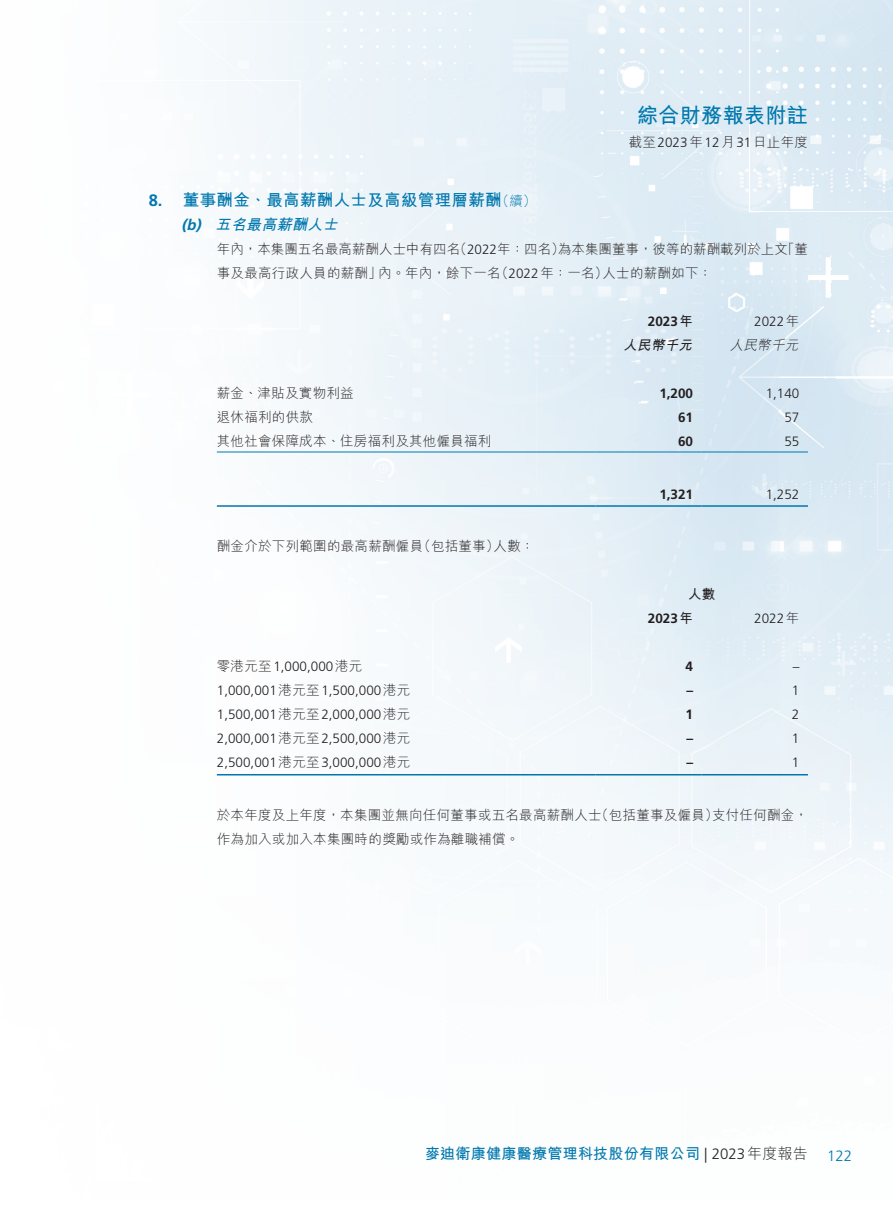
<style>
.page{position:relative;width:893px;height:1212px;background:#fff}
.page>*{position:absolute;margin:0;border:0;box-sizing:border-box;transform-origin:0 0}
.t1{font:700 21px "M Hei HK";letter-spacing:.02em;color:#0078ae}
._01_H1{font:700 16.5px "M Hei HK";letter-spacing:.02em;color:#0078ae}
._01_H1-2{font:700 16.5px "Frutiger LT Std";color:#0078ae}
.t2{font:700 15px "M Hei HK";letter-spacing:.02em;color:#0078ae}
._02_H2{font:italic 700 15px "M Hei HK";color:#0078ae}
.t3{font:300 15px "Frutiger LT Std";color:#0078ae}
._02_H2-2{font:italic 700 15px "Frutiger LT Std";color:#0078ae}
._00_txt{font:300 13.5px/24px "M Hei HK";letter-spacing:.02em;color:#231f20}
._50_Table_txt{font:300 13.5px "Frutiger LT Std";color:#231f20}
._50_Table_txt-2{font:300 13.5px "M Hei HK";letter-spacing:.02em;color:#231f20}
._00_txt-2{font:300 13.5px "M Hei HK";color:#231f20}
._50_Table_txt-3{font:700 13.5px "Frutiger LT Std";color:#231f20}
._50_Table_txt-4{font:italic 300 13.5px "M Hei HK";color:#231f20}
._50_Table_txt-5{font:italic 700 13.5px "M Hei HK";color:#231f20}
._01_H1-3{font:300 13.5px "M Hei HK";color:#0078ae}
._50_Table_txt-6{font:700 13.5px "M Hei HK";color:#231f20}
.s1{font-family:"Frutiger LT Std"}
.s2{font-family:"M Hei HK"}
.s3{font-family:"Frutiger LT Std";font-weight:300;color:#231f20}
.s4{font-weight:300;color:#231f20}
</style>
<div class="page">
<img style="left:215px;top:0;width:678px;height:913px">
<hr style="left:217px;top:452px;width:378px;height:1px;background:#0078ae">
<hr style="left:595px;top:452px;width:107px;height:1px;background:#0078ae">
<hr style="left:702px;top:452px;width:106px;height:1px;background:#0078ae">
<hr style="left:217px;top:505px;width:378px;height:2px;background:#0078ae">
<hr style="left:595px;top:505px;width:107px;height:2px;background:#0078ae">
<hr style="left:702px;top:505px;width:106px;height:2px;background:#0078ae">
<hr style="left:217px;top:774px;width:378px;height:1px;background:#0078ae">
<hr style="left:595px;top:774px;width:107px;height:1px;background:#0078ae">
<hr style="left:702px;top:774px;width:106px;height:1px;background:#0078ae">
<p class="_01_H1-2" style="left:149px;top:191px;width:15px">8.</p>
<p class="_01_H1" style="left:183px;top:188px;width:320px">董事酬金、最高薪酬人士及高級管理層薪酬</p>
<p class="_01_H1-3" style="left:496px;top:194px;width:42px">（續(</p>
<p class="_02_H2-2" style="left:182px;top:216px;width:19px">b(</p>
<p class="_02_H2-2" style="left:196px;top:216px;width:10px">)</p>
<p class="_02_H2" style="left:216px;top:214px;width:128px">五名最高薪酬人士</p>
<h1 class="t1" style="left:637px;top:100px;width:172px">綜合財務報表附註</h1>
<p class="_00_txt" style="left:629px;top:130px;width:181px">截至<span class="s1">2023</span>年<span class="s1">12</span>月<span class="s1">31</span>日止年度</p>
<p class="_00_txt-2" style="left:217px;top:242px;width:245px">年內，本集團五名最高薪酬人士中有四名</p>
<p class="_00_txt" style="left:453px;top:237px;width:113px">（<span class="s1">2022</span>年：四名）</p>
<p class="_00_txt-2" style="left:558px;top:242px;width:231px">為本集團董事，彼等的薪酬載列於上文</p>
<p class="_00_txt" style="left:781px;top:237px;width:28px">「董</p>
<p class="_00_txt" style="left:217px;top:261px;width:166px">事及最高行政人員的薪酬」</p>
<p class="_00_txt" style="left:495px;top:261px;width:114px">（<span class="s1">2022</span>年：一名）</p>
<p class="_00_txt" style="left:378px;top:261px;width:124px">內。年內，餘下一名</p>
<p class="_00_txt" style="left:602px;top:261px;width:111px">人士的薪酬如下：</p>
<p class="_50_Table_txt-3" style="left:648px;top:313px;width:47px">2023<span class="s2">年</span></p>
<p class="_50_Table_txt-5" style="left:623px;top:335px;width:74px">人民幣千元</p>
<p class="_50_Table_txt-2" style="left:217px;top:386px;width:138px">薪金、津貼及實物利益</p>
<p class="_50_Table_txt-3" style="left:659px;top:385px;width:35px">1,200</p>
<p class="_50_Table_txt-2" style="left:217px;top:410px;width:98px">退休福利的供款</p>
<p class="_50_Table_txt-3" style="left:678px;top:409px;width:17px">61</p>
<p class="_50_Table_txt-2" style="left:217px;top:434px;width:276px">其他社會保障成本、住房福利及其他僱員福利</p>
<p class="_50_Table_txt-3" style="left:678px;top:433px;width:17px">60</p>
<p class="_50_Table_txt" style="left:754px;top:314px;width:47px">2022 <span class="s2">年</span></p>
<p class="_50_Table_txt-4" style="left:730px;top:338px;width:73px">人民幣千元</p>
<p class="_50_Table_txt" style="left:766px;top:386px;width:35px">1,140</p>
<p class="_50_Table_txt" style="left:784px;top:410px;width:17px">57</p>
<p class="_50_Table_txt" style="left:784px;top:434px;width:17px">55</p>
<p class="_00_txt" style="left:217px;top:534px;width:208px">酬金介於下列範圍的最高薪酬僱員</p>
<p class="_00_txt" style="left:417px;top:534px;width:83px">（包括董事）</p>
<p class="_00_txt" style="left:494px;top:534px;width:42px">人數：</p>
<p class="_50_Table_txt" style="left:217px;top:659px;width:147px"><span class="s2">零港元至</span>1,000,000<span class="s2">港元</span></p>
<p class="_50_Table_txt" style="left:217px;top:683px;width:195px">1,000,001<span class="s2">港元至</span>1,500,000<span class="s2">港元</span></p>
<p class="_50_Table_txt" style="left:217px;top:707px;width:195px">1,500,001<span class="s2">港元至</span>2,000,000<span class="s2">港元</span></p>
<p class="_50_Table_txt" style="left:217px;top:731px;width:195px">2,000,001<span class="s2">港元至</span>2,500,000<span class="s2">港元</span></p>
<p class="_50_Table_txt" style="left:217px;top:755px;width:195px">2,500,001<span class="s2">港元至</span>3,000,000<span class="s2">港元</span></p>
<p class="_50_Table_txt-3" style="left:659px;top:486px;width:35px">1,321</p>
<p class="_50_Table_txt" style="left:766px;top:486px;width:35px">1,252</p>
<p class="_50_Table_txt-6" style="left:688px;top:584px;width:29px">人數</p>
<p class="_50_Table_txt-3" style="left:648px;top:611px;width:47px">2023<span class="s2">年</span></p>
<p class="_50_Table_txt" style="left:754px;top:611px;width:47px">2022 <span class="s2">年</span></p>
<p class="_50_Table_txt-3" style="left:686px;top:659px;width:9px">4</p>
<p class="_50_Table_txt" style="left:793px;top:659px;width:8px">–</p>
<p class="_50_Table_txt-3" style="left:686px;top:683px;width:8px">–</p>
<p class="_50_Table_txt" style="left:792px;top:683px;width:9px">1</p>
<p class="_50_Table_txt-3" style="left:686px;top:707px;width:9px">1</p>
<p class="_50_Table_txt" style="left:792px;top:707px;width:9px">2</p>
<p class="_50_Table_txt-3" style="left:686px;top:731px;width:8px">–</p>
<p class="_50_Table_txt" style="left:792px;top:731px;width:9px">1</p>
<p class="_50_Table_txt-3" style="left:686px;top:755px;width:8px">–</p>
<p class="_50_Table_txt" style="left:792px;top:755px;width:9px">1</p>
<p class="_00_txt" style="left:217px;top:803px;width:386px">於本年度及上年度，本集團並無向任何董事或五名最高薪酬人士作為加入或加入本集團時的獎勵或作為離職補償。</p>
<p class="_00_txt" style="left:595px;top:803px;width:125px">（包括董事及僱員）</p>
<p class="_00_txt" style="left:712px;top:803px;width:97px">支付任何酬金，</p>
<p class="t2" style="left:425px;top:1143px;width:384px">麥迪衛康健康醫療管理科技股份有限公司 <span class="s3">| 2023</span><span class="s4">年度報告</span></p>
<p class="t3" style="left:827px;top:1147px;width:27px">122</p>
</div>
